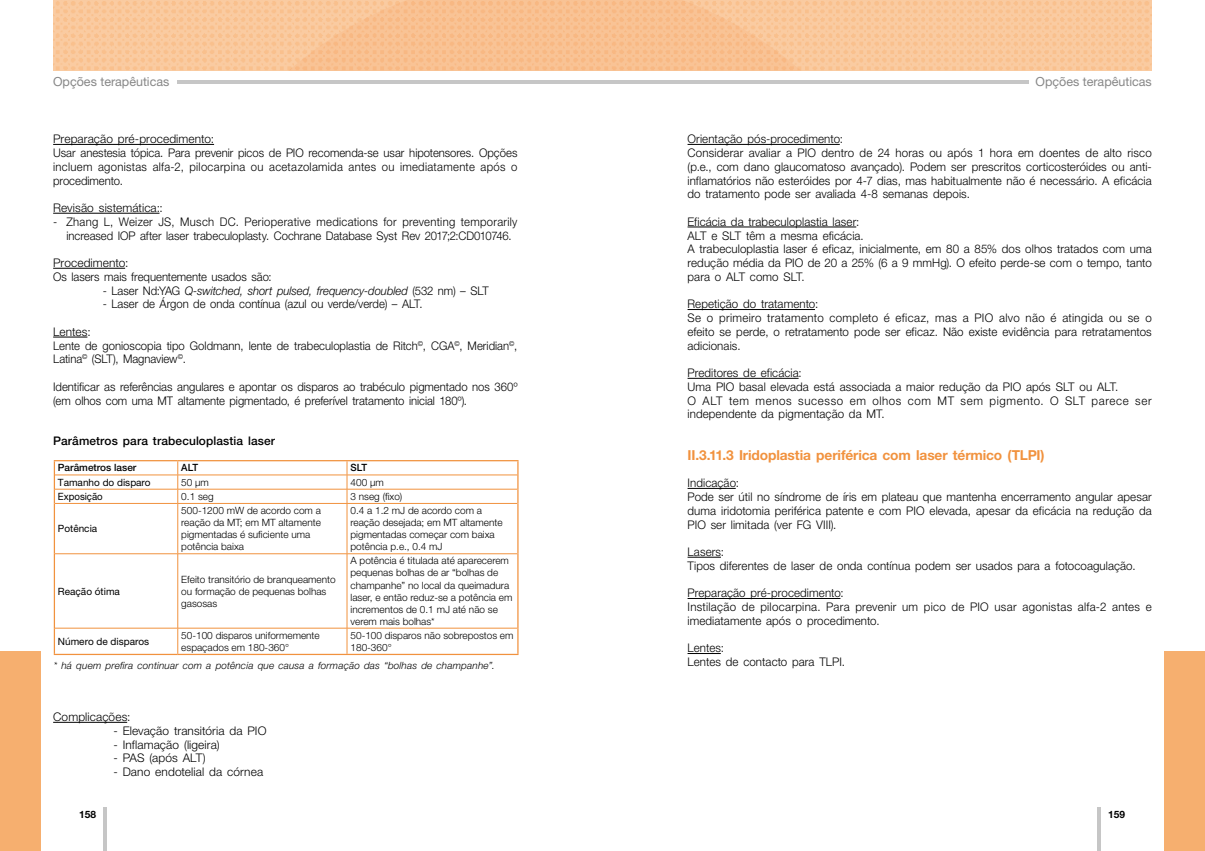
<style>
.page{position:relative;width:1205px;height:851px;background:#fff}
.page>*{position:absolute;margin:0;border:0;box-sizing:border-box;transform-origin:0 0}
.t1{font:700 13.75px "Helvetica Neue LT Pro";letter-spacing:-.01em;color:#f1923e}
.t2{font:12.5px "Helvetica Neue LT Pro";color:#878787}
.t3{font:300 11.88px/13.8px "Helvetica Neue LT Pro";letter-spacing:.01em;color:#000}
.t4{font:300 11.88px/13.8px "Helvetica Neue LT Pro";letter-spacing:.01em;color:#000;scale:.95 1}
.t5{font:italic 300 11.88px "Helvetica Neue LT Pro";letter-spacing:-.005em;color:#000;scale:.95 1}
.t6{font:500 11.88px "Helvetica Neue LT Pro";letter-spacing:.01em;color:#000}
.t7{font:700 10.12px "Helvetica Neue LT Pro";color:#000}
.t8{font:300 10px/12px "Helvetica Neue LT Pro";color:#000}
.t9{font:italic 300 10px "Helvetica Neue LT Pro";letter-spacing:.015em;color:#000}
.t10{font:10px "Helvetica Neue LT Pro";color:#000}
.t11{font:500 10px "Helvetica Neue LT Pro";color:#000}
.t12{font:10px "Helvetica Neue LT Pro";color:#000;scale:.96 1}
.t13{font:500 10px "Helvetica Neue LT Pro";color:#000;scale:.96 1}
.s1{font-style:normal}
</style>
<div class="page">
<hr style="left:103px;top:807px;width:4px;height:43px;background:#c6c6c6">
<hr style="left:1097px;top:807px;width:4px;height:43px;background:#c6c6c6">
<div style="left:1164px;top:651px;width:41px;height:199px;background:#f6af6f"></div>
<div style="left:0;top:651px;width:41px;height:199px;background:#f6af6f"></div>
<hr style="left:602px;top:80px;width:426px;height:4px;background:#c6c6c6">
<hr style="left:177px;top:80px;width:425px;height:4px;background:#c6c6c6">
<img style="left:53px;top:0;width:1099px;height:71px">
<svg style="left:220px;top:0;width:669px;height:71px;background:#f8c293"></svg>
<hr style="left:687px;top:144px;width:153px;height:1px;background:#000">
<hr style="left:687px;top:227px;width:169px;height:1px;background:#000">
<hr style="left:687px;top:309px;width:128px;height:1px;background:#000">
<hr style="left:687px;top:378px;width:111px;height:1px;background:#000">
<hr style="left:687px;top:488px;width:49px;height:1px;background:#000">
<hr style="left:687px;top:557px;width:34px;height:1px;background:#000">
<hr style="left:687px;top:598px;width:153px;height:1px;background:#000">
<hr style="left:687px;top:653px;width:34px;height:1px;background:#000">
<hr style="left:53px;top:144px;width:161px;height:1px;background:#000">
<hr style="left:53px;top:213px;width:106px;height:1px;background:#000">
<hr style="left:53px;top:268px;width:72px;height:1px;background:#000">
<hr style="left:53px;top:337px;width:34px;height:1px;background:#000">
<hr style="left:53px;top:722px;width:74px;height:1px;background:#000">
<svg style="left:55px;top:461px;width:462px;height:192px"></svg>
<hr style="left:55px;top:474px;width:123px;height:1px;background:#f1923e">
<hr style="left:55px;top:489px;width:123px;height:1px;background:#f1923e">
<svg style="left:178px;top:461px;width:1px;height:42px"></svg>
<hr style="left:178px;top:474px;width:169px;height:1px;background:#f1923e">
<hr style="left:178px;top:489px;width:169px;height:1px;background:#f1923e">
<svg style="left:347px;top:461px;width:1px;height:42px"></svg>
<hr style="left:347px;top:474px;width:170px;height:1px;background:#f1923e">
<hr style="left:347px;top:489px;width:170px;height:1px;background:#f1923e">
<hr style="left:55px;top:503px;width:123px;height:1px;background:#f1923e">
<hr style="left:178px;top:503px;width:1px;height:50px;background:#f1923e">
<hr style="left:178px;top:503px;width:169px;height:1px;background:#f1923e">
<hr style="left:347px;top:503px;width:1px;height:50px;background:#f1923e">
<hr style="left:347px;top:503px;width:170px;height:1px;background:#f1923e">
<hr style="left:55px;top:553px;width:123px;height:1px;background:#f1923e">
<hr style="left:178px;top:554px;width:1px;height:74px;background:#f1923e">
<hr style="left:178px;top:553px;width:169px;height:1px;background:#f1923e">
<hr style="left:347px;top:554px;width:1px;height:74px;background:#f1923e">
<hr style="left:347px;top:553px;width:170px;height:1px;background:#f1923e">
<hr style="left:55px;top:628px;width:123px;height:1px;background:#f1923e">
<svg style="left:178px;top:629px;width:1px;height:24px"></svg>
<hr style="left:178px;top:628px;width:169px;height:1px;background:#f1923e">
<svg style="left:347px;top:629px;width:1px;height:24px"></svg>
<hr style="left:347px;top:628px;width:170px;height:1px;background:#f1923e">
<hr style="left:54px;top:460px;width:124px;height:1px;background:#f1923e">
<hr style="left:178px;top:460px;width:169px;height:1px;background:#f1923e">
<hr style="left:347px;top:460px;width:171px;height:1px;background:#f1923e">
<svg style="left:54px;top:461px;width:1px;height:42px"></svg>
<svg style="left:517px;top:461px;width:1px;height:42px"></svg>
<hr style="left:54px;top:503px;width:1px;height:50px;background:#f1923e">
<hr style="left:517px;top:503px;width:1px;height:50px;background:#f1923e">
<hr style="left:54px;top:553px;width:1px;height:75px;background:#f1923e">
<hr style="left:517px;top:553px;width:1px;height:75px;background:#f1923e">
<svg style="left:54px;top:628px;width:1px;height:25px"></svg>
<svg style="left:517px;top:628px;width:1px;height:25px"></svg>
<hr style="left:54px;top:653px;width:124px;height:2px;background:#f1923e">
<hr style="left:178px;top:653px;width:169px;height:2px;background:#f1923e">
<hr style="left:347px;top:653px;width:171px;height:2px;background:#f1923e">
<p class="t2" style="left:53px;top:74px;width:118px">Opções terapêuticas</p>
<p class="t2" style="left:1035px;top:74px;width:118px">Opções terapêuticas</p>
<p class="t3" style="left:53px;top:132px;width:466px">Preparação pré-procedimento:<br>Usar anestesia tópica. Para prevenir picos de PIO recomenda-se usar hipotensores. Opções incluem agonistas alfa-2, pilocarpina ou acetazolamida antes ou imediatamente após o procedimento.</p>
<p class="t3" style="left:53px;top:201px;width:111px">Revisão sistemática::</p>
<p class="t4" style="left:66px;top:214px;width:476px;text-indent:-13px">- Zhang L, Weizer JS, Musch DC. Perioperative medications for preventing temporarily increased IOP after laser trabeculoplasty. Cochrane Database Syst Rev 2017;2:CD010746.</p>
<p class="t3" style="left:53px;top:256px;width:220px">Procedimento:<br>Os lasers mais frequentemente usados são:</p>
<p class="t5" style="left:103px;top:283px;width:408px"><span class="s1">- Laser Nd:YAG</span> Q-switched, short pulsed, frequency-doubled <span class="s1">(532 nm) – SLT</span></p>
<p class="t4" style="left:103px;top:297px;width:338px">- Laser de Árgon de onda contínua (azul ou verde/verde) – ALT.</p>
<p class="t3" style="left:53px;top:324px;width:466px">Lentes:<br>Lente de gonioscopia tipo Goldmann, lente de trabeculoplastia de Ritch<sup>©</sup>, CGA<sup>©</sup>, Meridian<sup>©</sup>,<br>Latina<sup>©</sup> (SLT), Magnaview<sup>©</sup>.</p>
<p class="t4" style="left:53px;top:379px;width:490px">Identificar as referências angulares e apontar os disparos ao trabéculo pigmentado nos 360º (em olhos com uma MT altamente pigmentado, é preferível tratamento inicial 180º).</p>
<p class="t6" style="left:53px;top:433px;width:223px">Parâmetros para trabeculoplastia laser</p>
<p class="t11" style="left:58px;top:462px;width:80px">Parâmetros laser</p>
<p class="t13" style="left:181px;top:462px;width:19px">ALT</p>
<p class="t13" style="left:350px;top:462px;width:19px">SLT</p>
<p class="t10" style="left:58px;top:476px;width:94px">Tamanho do disparo</p>
<p class="t8" style="left:181px;top:476px;width:29px">50 μm</p>
<p class="t8" style="left:350px;top:476px;width:35px">400 μm</p>
<p class="t12" style="left:58px;top:490px;width:48px">Exposição</p>
<p class="t8" style="left:181px;top:490px;width:34px">0.1 seg</p>
<p class="t8" style="left:350px;top:490px;width:53px">3 nseg (fixo)</p>
<p class="t10" style="left:58px;top:522px;width:41px">Potência</p>
<p class="t8" style="left:181px;top:504px;width:141px">500-1200 mW de acordo com a reação da MT; em MT altamente pigmentadas é suficiente uma potência baixa</p>
<p class="t8" style="left:350px;top:504px;width:153px">0.4 a 1.2 mJ de acordo com a reação desejada; em MT altamente pigmentadas começar com baixa potência p.e., 0.4 mJ</p>
<p class="t10" style="left:58px;top:585px;width:63px">Reação ótima</p>
<p class="t8" style="left:181px;top:572px;width:156px">Efeito transitório de branqueamento ou formação de pequenas bolhas gasosas</p>
<p class="t8" style="left:350px;top:554px;width:163px">A potência é titulada até aparecerem pequenas bolhas de ar “bolhas de champanhe” no local da queimadura laser, e então reduz-se a potência em incrementos de 0.1 mJ até não se verem mais bolhas*</p>
<p class="t10" style="left:58px;top:635px;width:93px">Número de disparos</p>
<p class="t8" style="left:181px;top:629px;width:140px">50-100 disparos uniformemente espaçados em 180-360°</p>
<p class="t8" style="left:350px;top:629px;width:164px">50-100 disparos não sobrepostos em<br>180-360°</p>
<p class="t9" style="left:54px;top:659px;width:442px">* há quem prefira continuar com a potência que causa a formação das “bolhas de champanhe”.</p>
<p class="t3" style="left:53px;top:709px;width:79px">Complicações:</p>
<p class="t3" style="left:113px;top:723px;width:155px">- Elevação transitória da PIO</p>
<p class="t3" style="left:113px;top:737px;width:108px">- Inflamação (ligeira)</p>
<p class="t3" style="left:113px;top:751px;width:94px">- PAS (após ALT)</p>
<p class="t3" style="left:113px;top:764px;width:151px">- Dano endotelial da córnea</p>
<p class="t3" style="left:687px;top:132px;width:466px">Orientação pós-procedimento:<br>Considerar avaliar a PIO dentro de 24 horas ou após 1 hora em doentes de alto risco (p.e., com dano glaucomatoso avançado). Podem ser prescritos corticosteróides ou anti&shy;inflamatórios não esteróides por 4-7 dias, mas habitualmente não é necessário. A eficácia do tratamento pode ser avaliada 4-8 semanas depois.</p>
<p class="t3" style="left:687px;top:214px;width:466px">Eficácia da trabeculoplastia laser:<br>ALT e SLT têm a mesma eficácia.<br>A trabeculoplastia laser é eficaz, inicialmente, em 80 a 85% dos olhos tratados com uma redução média da PIO de 20 a 25% (6 a 9 mmHg). O efeito perde-se com o tempo, tanto para o ALT como SLT.</p>
<p class="t3" style="left:687px;top:297px;width:466px">Repetição do tratamento:<br>Se o primeiro tratamento completo é eficaz, mas a PIO alvo não é atingida ou se o efeito se perde, o retratamento pode ser eficaz. Não existe evidência para retratamentos adicionais.</p>
<p class="t3" style="left:687px;top:366px;width:466px">Preditores de eficácia:<br>Uma PIO basal elevada está associada a maior redução da PIO após SLT ou ALT.<br>O ALT tem menos sucesso em olhos com MT sem pigmento. O SLT parece ser independente da pigmentação da MT.</p>
<p class="t1" style="left:687px;top:446px;width:358px">II.3.11.3 Iridoplastia periférica com laser térmico (TLPI)</p>
<p class="t3" style="left:687px;top:476px;width:466px">Indicação:<br>Pode ser útil no síndrome de íris em plateau que mantenha encerramento angular apesar duma iridotomia periférica patente e com PIO elevada, apesar da eficácia na redução da PIO ser limitada (ver FG VIII).</p>
<p class="t3" style="left:687px;top:544px;width:449px">Lasers:<br>Tipos diferentes de laser de onda contínua podem ser usados para a fotocoagulação.</p>
<p class="t3" style="left:687px;top:586px;width:466px">Preparação pré-procedimento:<br>Instilação de pilocarpina. Para prevenir um pico de PIO usar agonistas alfa-2 antes e imediatamente após o procedimento.</p>
<p class="t3" style="left:687px;top:641px;width:159px">Lentes:<br>Lentes de contacto para TLPI.</p>
<p class="t7" style="left:79px;top:808px;width:18px">158</p>
<p class="t7" style="left:1108px;top:808px;width:18px">159</p>
</div>
